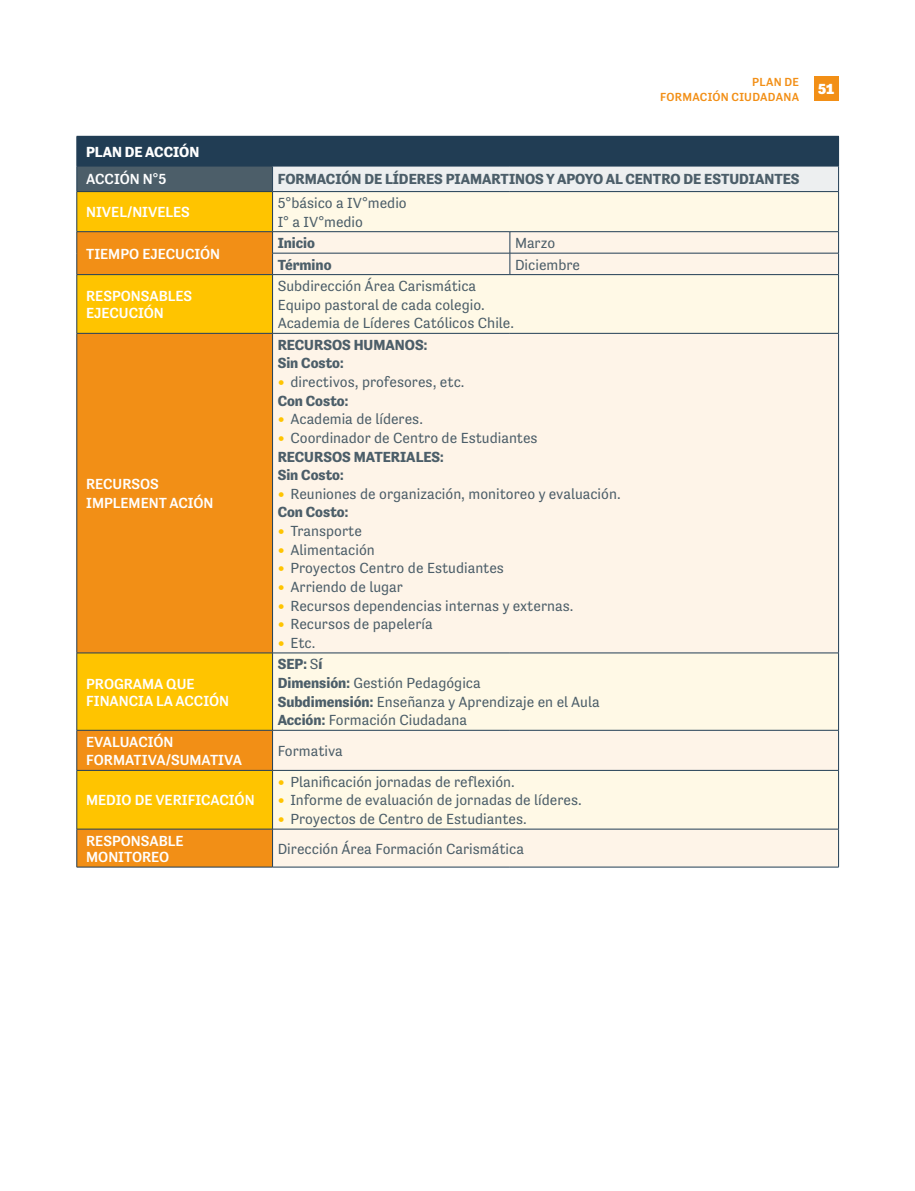
<style>
.page{position:relative;width:915px;height:1191px;background:#fff}
.page>*{position:absolute;margin:0;border:0;box-sizing:border-box;transform-origin:0 0}
.t1{font:15px/18.6px "Tenso";color:#4c5e69}
.t2{font:500 15px/16.5px "Tenso";color:#fff}
.t3{font:700 15px/18.6px "Tenso";color:#4c5e69}
.t4{font:700 15px "Tenso";color:#fff}
.t5{font:900 15px "Tenso";color:#fff}
.t6{font:500 12px/15px "Tenso";letter-spacing:.025em;color:#f28f16;text-align:right}
.s1{color:#ffc400}
.s2{font-weight:700}
</style>
<div class="page">
<div style="left:77px;top:136px;width:761px;height:30px;background:#213d54"></div>
<div style="left:77px;top:166px;width:195px;height:26px;background:#4c5e69"></div>
<div style="left:272px;top:166px;width:566px;height:26px;background:#edeff0"></div>
<div style="left:77px;top:192px;width:195px;height:39px;background:#ffc400"></div>
<div style="left:273px;top:192px;width:565px;height:39px;background:#fff9e6"></div>
<svg style="left:77px;top:232px;width:195px;height:635px;background:#f09c10"></svg>
<div style="left:273px;top:232px;width:565px;height:635px;background:#fef4e8"></div>
<hr style="left:76px;top:136px;width:1px;height:30px;background:#213d54">
<hr style="left:838px;top:136px;width:1px;height:30px;background:#213d54">
<hr style="left:77px;top:166px;width:195px;height:1px;background:#213d54">
<svg style="left:76px;top:166px;width:1px;height:25px"></svg>
<hr style="left:272px;top:166px;width:237px;height:1px;background:#213d54">
<svg style="left:272px;top:166px;width:1px;height:25px"></svg>
<hr style="left:509px;top:166px;width:329px;height:1px;background:#213d54">
<svg style="left:838px;top:166px;width:1px;height:25px"></svg>
<hr style="left:77px;top:191px;width:195px;height:1px;background:#213d54">
<hr style="left:272px;top:191px;width:237px;height:1px;background:#213d54">
<hr style="left:509px;top:191px;width:329px;height:1px;background:#213d54">
<hr style="left:76px;top:192px;width:1px;height:39px;background:#213d54">
<hr style="left:272px;top:192px;width:1px;height:39px;background:#213d54">
<hr style="left:838px;top:192px;width:1px;height:39px;background:#213d54">
<hr style="left:77px;top:231px;width:195px;height:1px;background:#213d54">
<svg style="left:76px;top:232px;width:1px;height:42px"></svg>
<hr style="left:272px;top:231px;width:237px;height:1px;background:#213d54">
<hr style="left:509px;top:231px;width:329px;height:1px;background:#213d54">
<hr style="left:272px;top:253px;width:237px;height:1px;background:#213d54">
<svg style="left:272px;top:232px;width:1px;height:42px"></svg>
<hr style="left:509px;top:253px;width:329px;height:1px;background:#213d54">
<svg style="left:509px;top:232px;width:1px;height:42px"></svg>
<svg style="left:838px;top:232px;width:1px;height:42px"></svg>
<hr style="left:77px;top:274px;width:195px;height:1px;background:#213d54">
<hr style="left:76px;top:275px;width:1px;height:58px;background:#213d54">
<hr style="left:272px;top:274px;width:237px;height:1px;background:#213d54">
<hr style="left:272px;top:275px;width:1px;height:58px;background:#213d54">
<hr style="left:509px;top:274px;width:329px;height:1px;background:#213d54">
<hr style="left:838px;top:275px;width:1px;height:58px;background:#213d54">
<hr style="left:77px;top:333px;width:195px;height:1px;background:#213d54">
<hr style="left:76px;top:333px;width:1px;height:320px;background:#213d54">
<hr style="left:272px;top:333px;width:237px;height:1px;background:#213d54">
<hr style="left:272px;top:333px;width:1px;height:320px;background:#213d54">
<hr style="left:509px;top:333px;width:329px;height:1px;background:#213d54">
<hr style="left:838px;top:333px;width:1px;height:320px;background:#213d54">
<hr style="left:77px;top:652px;width:195px;height:1px;background:#213d54">
<hr style="left:76px;top:653px;width:1px;height:77px;background:#213d54">
<hr style="left:272px;top:652px;width:237px;height:1px;background:#213d54">
<hr style="left:272px;top:653px;width:1px;height:77px;background:#213d54">
<hr style="left:509px;top:652px;width:329px;height:1px;background:#213d54">
<hr style="left:838px;top:653px;width:1px;height:77px;background:#213d54">
<hr style="left:77px;top:730px;width:195px;height:1px;background:#213d54">
<hr style="left:76px;top:730px;width:1px;height:40px;background:#213d54">
<hr style="left:272px;top:730px;width:237px;height:1px;background:#213d54">
<hr style="left:272px;top:730px;width:1px;height:40px;background:#213d54">
<hr style="left:509px;top:730px;width:329px;height:1px;background:#213d54">
<hr style="left:838px;top:730px;width:1px;height:40px;background:#213d54">
<hr style="left:77px;top:770px;width:195px;height:1px;background:#213d54">
<hr style="left:76px;top:770px;width:1px;height:59px;background:#213d54">
<hr style="left:272px;top:770px;width:237px;height:1px;background:#213d54">
<hr style="left:272px;top:770px;width:1px;height:59px;background:#213d54">
<hr style="left:509px;top:770px;width:329px;height:1px;background:#213d54">
<hr style="left:838px;top:770px;width:1px;height:59px;background:#213d54">
<hr style="left:77px;top:829px;width:195px;height:1px;background:#213d54">
<hr style="left:76px;top:829px;width:1px;height:38px;background:#213d54">
<hr style="left:272px;top:829px;width:237px;height:1px;background:#213d54">
<hr style="left:272px;top:829px;width:1px;height:38px;background:#213d54">
<hr style="left:509px;top:829px;width:329px;height:1px;background:#213d54">
<hr style="left:838px;top:829px;width:1px;height:38px;background:#213d54">
<hr style="left:77px;top:867px;width:195px;height:1px;background:#213d54">
<hr style="left:272px;top:867px;width:237px;height:1px;background:#213d54">
<hr style="left:509px;top:867px;width:329px;height:1px;background:#213d54">
<div style="left:813px;top:77px;width:25px;height:24px;background:#f28f16"></div>
<p class="t6" style="left:660px;top:74px;width:140px">PLAN DE<br>FORMACIÓN CIUDADANA</p>
<p class="t5" style="left:818px;top:81px;width:18px">51</p>
<p class="t4" style="left:86px;top:143px;width:115px">PLAN DE ACCIÓN</p>
<p class="t2" style="left:86px;top:171px;width:82px">ACCIÓN N°5</p>
<p class="t3" style="left:277px;top:170px;width:523px">FORMACIÓN DE LÍDERES PIAMARTINOS Y APOYO AL CENTRO DE ESTUDIANTES</p>
<p class="t2" style="left:86px;top:204px;width:105px">NIVEL/NIVELES</p>
<p class="t1" style="left:277px;top:193px;width:130px">5°básico a IV°medio<br>I° a IV°medio</p>
<p class="t2" style="left:86px;top:245px;width:135px">TIEMPO EJECUCIÓN</p>
<p class="t3" style="left:277px;top:234px;width:39px">Inicio</p>
<p class="t1" style="left:515px;top:233px;width:42px">Marzo</p>
<p class="t3" style="left:277px;top:255px;width:55px">Término</p>
<p class="t1" style="left:515px;top:255px;width:67px">Diciembre</p>
<p class="t2" style="left:86px;top:288px;width:108px">RESPONSABLES<br>EJECUCIÓN</p>
<p class="t2" style="left:86px;top:475px;width:129px;line-height:18.6px">RECURSOS<br>IMPLEMENT ACIÓN</p>
<p class="t2" style="left:86px;top:675px;width:144px">PROGRAMA QUE<br>FINANCIA LA ACCIÓN</p>
<p class="t2" style="left:86px;top:732px;width:157px;line-height:18.6px">EVALUACIÓN<br>FORMATIVA/SUMATIVA</p>
<p class="t2" style="left:86px;top:792px;width:170px">MEDIO DE VERIFICACIÓN</p>
<p class="t1" style="left:277px;top:276px;width:238px">Subdirección Área Carismática<br>Equipo pastoral de cada colegio.<br>Academia de Líderes Católicos Chile.</p>
<p class="t3" style="left:277px;top:335px;width:151px">RECURSOS HUMANOS:<br>Sin Costo:</p>
<p class="t1" style="left:277px;top:372px;width:188px"><span class="s1">•</span> directivos, profesores, etc.<br><span class="s2">Con Costo:</span></p>
<p class="t1" style="left:277px;top:410px;width:147px"><span class="s1">•</span> Academia de líderes.</p>
<p class="t1" style="left:277px;top:428px;width:261px"><span class="s1">•</span> Coordinador de Centro de Estudiantes<br><span class="s2">RECURSOS MATERIALES:<br>Sin Costo:</span></p>
<p class="t1" style="left:277px;top:484px;width:344px"><span class="s1">•</span> Reuniones de organización, monitoreo y evaluación.<br><span class="s2">Con Costo:</span></p>
<p class="t1" style="left:277px;top:521px;width:86px"><span class="s1">•</span> Transporte</p>
<p class="t1" style="left:277px;top:540px;width:99px"><span class="s1">•</span> Alimentación</p>
<p class="t1" style="left:277px;top:559px;width:228px"><span class="s1">•</span> Proyectos Centro de Estudiantes</p>
<p class="t1" style="left:277px;top:577px;width:127px"><span class="s1">•</span> Arriendo de lugar</p>
<p class="t1" style="left:277px;top:596px;width:297px"><span class="s1">•</span> Recursos dependencias internas y externas.</p>
<p class="t1" style="left:277px;top:615px;width:156px"><span class="s1">•</span> Recursos de papelería</p>
<p class="t1" style="left:277px;top:633px;width:39px"><span class="s1">•</span> Etc.</p>
<p class="t1" style="left:277px;top:655px;width:323px"><span class="s2">SEP:</span> S<span class="s2">í<br>Dimensión:</span> Gestión Pedagógica<br><span class="s2">Subdimensión:</span> Enseñanza y Aprendizaje en el Aula<br><span class="s2">Acción:</span> Formación Ciudadana</p>
<p class="t1" style="left:277px;top:741px;width:67px">Formativa</p>
<p class="t1" style="left:277px;top:772px;width:239px"><span class="s1">•</span> Planificación jornadas de reflexión.</p>
<p class="t1" style="left:277px;top:791px;width:305px"><span class="s1">•</span> Informe de evaluación de jornadas de líderes.</p>
<p class="t1" style="left:277px;top:809px;width:250px"><span class="s1">•</span> Proyectos de Centro de Estudiantes.</p>
<p class="t2" style="left:86px;top:832px;width:99px">RESPONSABLE<br>MONITOREO</p>
<p class="t1" style="left:277px;top:839px;width:248px">Dirección Área Formación Carismática</p>
</div>
